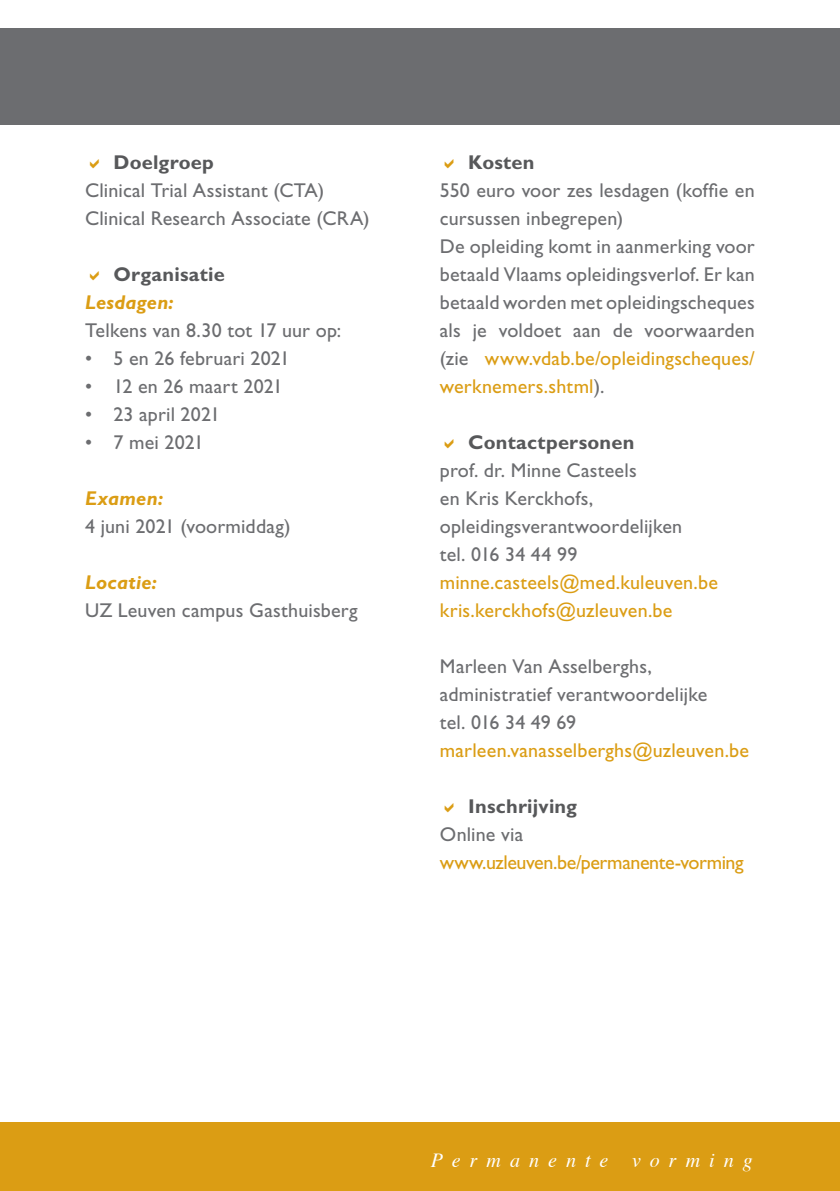
<style>
.page{position:relative;width:840px;height:1191px;background:#fff}
.page>*{position:absolute;margin:0;border:0;box-sizing:border-box;transform-origin:0 0}
.t1{font:20px/28px "Gill Sans Std";letter-spacing:.01em;color:#6c6d70}
.t2{font:20px/28px "Gill Sans Std";letter-spacing:.005em;color:#db9d14}
.t3{font:700 20px "Gill Sans Std";letter-spacing:.01em;color:#57585a}
.t4{font:20px "Gill Sans Std";letter-spacing:-.02em;color:#db9d14}
.t5{font:italic 700 20px "Gill Sans Std";letter-spacing:.015em;color:#db9d14}
.t6{font:italic 20px "Times";letter-spacing:.45em;color:#fff}
.s1{color:#db9d14}
</style>
<div class="page">
<div style="left:0;top:1123px;width:839px;height:68px;background:#db9d14"></div>
<div style="left:0;top:28px;width:839px;height:97px;background:#6c6d70"></div>
<p class="t3" style="left:113px;top:150px;width:102px">Doelgroep</p>
<p class="t1" style="left:85px;top:176px;width:286px">Clinical Trial Assistant (CTA)<br>Clinical Research Associate (CRA)</p>
<p class="t3" style="left:113px;top:262px;width:113px">Organisatie</p>
<p class="t5" style="left:85px;top:291px;width:90px">Lesdagen:</p>
<p class="t1" style="left:85px;top:316px;width:257px">Telkens van 8.30 tot 17 uur op:</p>
<p class="t1" style="left:85px;top:344px;width:206px">• 5 en 26 februari 2021</p>
<p class="t1" style="left:85px;top:372px;width:199px">• 12 en 26 maart 2021</p>
<p class="t1" style="left:85px;top:400px;width:136px">• 23 april 2021</p>
<p class="t1" style="left:85px;top:428px;width:120px">• 7 mei 2021</p>
<p class="t5" style="left:85px;top:487px;width:79px">Examen:</p>
<p class="t1" style="left:85px;top:512px;width:207px">4 juni 2021 (voormiddag)</p>
<p class="t5" style="left:85px;top:571px;width:73px">Locatie:</p>
<p class="t1" style="left:85px;top:596px;width:274px">UZ Leuven campus Gasthuisberg</p>
<p class="t3" style="left:468px;top:150px;width:68px">Kosten</p>
<p class="t1" style="left:439px;top:176px;width:316px">550 euro voor zes lesdagen (koffie en cursussen inbegrepen)<br>De opleiding komt in aanmerking voor betaald Vlaams opleidingsverlof. Er kan betaald worden met opleidingscheques als je voldoet aan de voorwaarden (zie <span class="s1">www.vdab.be/opleidingscheques/ werknemers.shtml</span>).</p>
<p class="t3" style="left:468px;top:430px;width:168px">Contactpersonen</p>
<p class="t1" style="left:439px;top:456px;width:244px">prof. dr. Minne Casteels<br>en Kris Kerckhofs, opleidingsverantwoordelijken tel. 016 34 44 99</p>
<p class="t2" style="left:439px;top:568px;width:279px">minne.casteels@med.kuleuven.be kris.kerckhofs@uzleuven.be</p>
<p class="t1" style="left:439px;top:652px;width:269px">Marleen Van Asselberghs, administratief verantwoordelijke tel. 016 34 49 69</p>
<p class="t2" style="left:439px;top:736px;width:310px">marleen.vanasselberghs@uzleuven.be</p>
<p class="t3" style="left:468px;top:794px;width:110px">Inschrijving</p>
<p class="t1" style="left:439px;top:820px;width:85px">Online via</p>
<p class="t4" style="left:439px;top:851px;width:305px">www.uzleuven.be/permanente-vorming</p>
<p class="t6" style="left:430px;top:1142px;width:323px">Permanente vorming</p>
</div>
